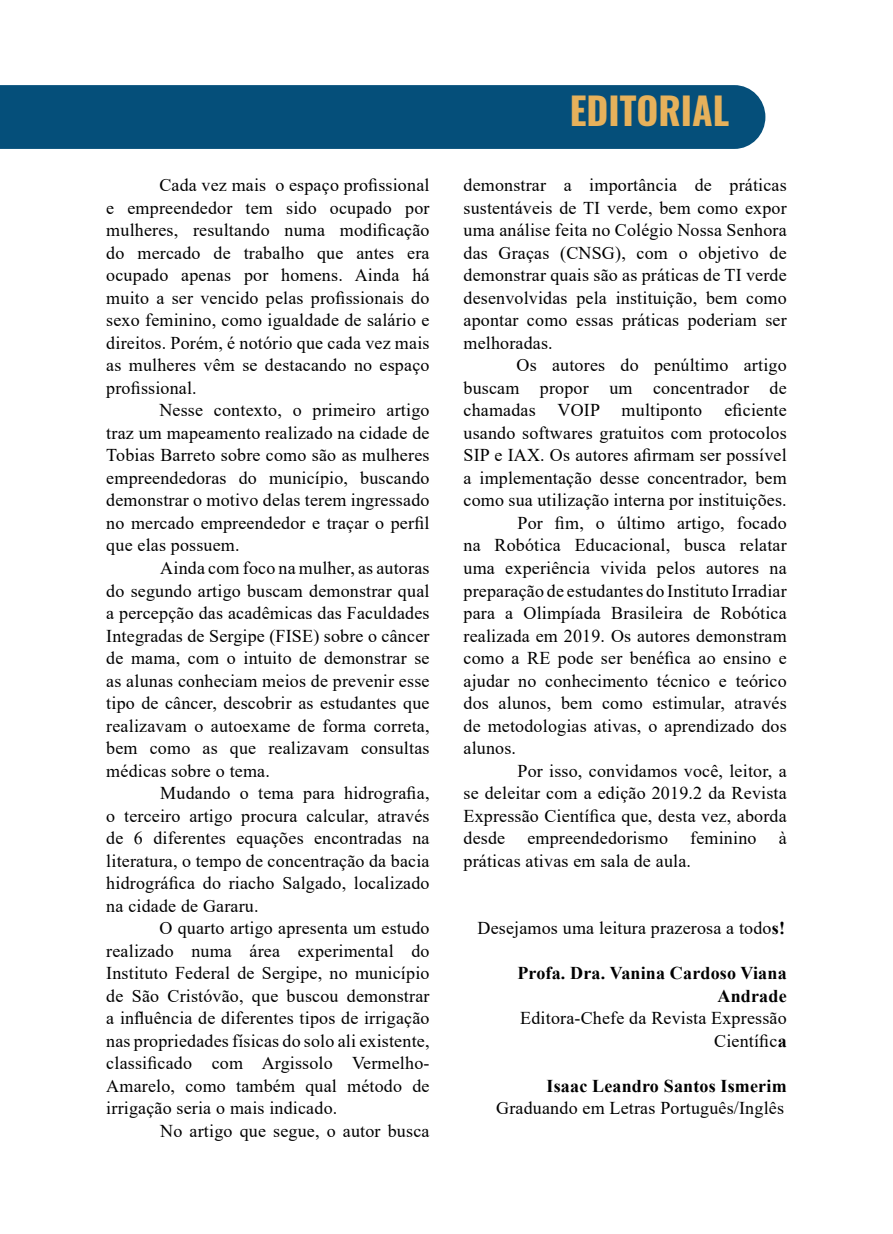
<style>
.page{position:relative;width:893px;height:1234px;background:#fff}
.page>*{position:absolute;margin:0;border:0;box-sizing:border-box;transform-origin:0 0}
.t1{font:700 37.5px "Oswald";color:#e6b15b}
.t2{font:18px/22.5px "Times New Roman";letter-spacing:.01em;color:#000;text-align:justify}
.t3{font:700 18px/22.5px "Times New Roman";letter-spacing:.01em;color:#000;text-align:right}
.s1{font-weight:700}
</style>
<div class="page">
<div style="left:0;top:85px;width:765px;height:64px;background:#054f7a"></div>
<p class="t2" style="left:106px;top:173px;width:325px;text-indent:53px">Cada vez mais o espaço profissional e empreendedor tem sido ocupado por mulheres, resultando numa modificação do mercado de trabalho que antes era ocupado apenas por homens. Ainda há muito a ser vencido pelas profissionais do sexo feminino, como igualdade de salário e direitos. Porém, é notório que cada vez mais as mulheres vêm se destacando no espaço profissional.</p>
<p class="t2" style="left:106px;top:398px;width:325px;text-indent:53px">Nesse contexto, o primeiro artigo traz um mapeamento realizado na cidade de Tobias Barreto sobre como são as mulheres empreendedoras do município, buscando demonstrar o motivo delas terem ingressado no mercado empreendedor e traçar o perfil que elas possuem.</p>
<p class="t2" style="left:106px;top:556px;width:325px;text-indent:54px">Ainda com foco na mulher, as autoras do segundo artigo buscam demonstrar qual a percepção das acadêmicas das Faculdades Integradas de Sergipe (FISE) sobre o câncer de mama, com o intuito de demonstrar se as alunas conheciam meios de prevenir esse tipo de câncer, descobrir as estudantes que realizavam o autoexame de forma correta, bem como as que realizavam consultas médicas sobre o tema.</p>
<p class="t2" style="left:106px;top:781px;width:325px;text-indent:54px">Mudando o tema para hidrografia, o terceiro artigo procura calcular, através de 6 diferentes equações encontradas na literatura, o tempo de concentração da bacia hidrográfica do riacho Salgado, localizado na cidade de Gararu.</p>
<p class="t2" style="left:106px;top:916px;width:325px;text-indent:53px">O quarto artigo apresenta um estudo realizado numa área experimental do Instituto Federal de Sergipe, no município de São Cristóvão, que buscou demonstrar a influência de diferentes tipos de irrigação nas propriedades físicas do solo ali existente, classificado com Argissolo Vermelho-Amarelo, como também qual método de irrigação seria o mais indicado.</p>
<p class="t2" style="left:160px;top:1118px;width:271px">No artigo que segue, o autor busca</p>
<h1 class="t1" style="left:570px;top:85px;width:161px">EDITORIAL</h1>
<p class="t2" style="left:463px;top:173px;width:325px">demonstrar a importância de práticas sustentáveis de TI verde, bem como expor uma análise feita no Colégio Nossa Senhora das Graças (CNSG), com o objetivo de demonstrar quais são as práticas de TI verde desenvolvidas pela instituição, bem como apontar como essas práticas poderiam ser melhoradas.</p>
<p class="t2" style="left:517px;top:353px;width:272px">Os autores do penúltimo artigo</p>
<p class="t2" style="left:463px;top:376px;width:325px">buscam propor um concentrador de</p>
<p class="t2" style="left:463px;top:398px;width:325px">chamadas VOIP multiponto eficiente</p>
<p class="t2" style="left:463px;top:421px;width:325px">usando softwares gratuitos com protocolos</p>
<p class="t2" style="left:463px;top:443px;width:325px">SIP e IAX. Os autores afirmam ser possível</p>
<p class="t2" style="left:463px;top:466px;width:325px">a implementação desse concentrador, bem</p>
<p class="t2" style="left:463px;top:488px;width:325px">como sua utilização interna por instituições.</p>
<p class="t2" style="left:517px;top:511px;width:271px">Por fim, o último artigo, focado</p>
<p class="t2" style="left:463px;top:533px;width:325px">na Robótica Educacional, busca relatar</p>
<p class="t2" style="left:463px;top:556px;width:325px">uma experiência vivida pelos autores na</p>
<p class="t2" style="left:463px;top:578px;width:325px">preparação de estudantes do Instituto Irradiar</p>
<p class="t2" style="left:463px;top:601px;width:325px">para a Olimpíada Brasileira de Robótica</p>
<p class="t2" style="left:463px;top:623px;width:325px">realizada em 2019. Os autores demonstram</p>
<p class="t2" style="left:463px;top:646px;width:325px">como a RE pode ser benéfica ao ensino e</p>
<p class="t2" style="left:463px;top:668px;width:325px">ajudar no conhecimento técnico e teórico</p>
<p class="t2" style="left:463px;top:691px;width:325px">dos alunos, bem como estimular, através</p>
<p class="t2" style="left:463px;top:713px;width:325px">de metodologias ativas, o aprendizado dos</p>
<p class="t2" style="left:463px;top:736px;width:54px">alunos.</p>
<p class="t2" style="left:517px;top:758px;width:271px">Por isso, convidamos você, leitor, a</p>
<p class="t2" style="left:463px;top:781px;width:325px">se deleitar com a edição 2019.2 da Revista</p>
<p class="t2" style="left:463px;top:803px;width:325px">Expressão Científica que, desta vez, aborda</p>
<p class="t2" style="left:463px;top:826px;width:325px">desde empreendedorismo feminino à</p>
<p class="t2" style="left:463px;top:848px;width:229px">práticas ativas em sala de aula.</p>
<p class="t2" style="left:478px;top:916px;width:309px">Desejamos uma leitura prazerosa a todo<span class="s1">s!</span></p>
<p class="t3" style="left:517px;top:961px;width:271px">Profa. Dra. Vanina Cardoso Viana<br>Andrade</p>
<p class="t2" style="left:520px;top:1006px;width:268px;text-align:right">Editora-Chefe da Revista Expressão<br>Científic<span class="s1">a</span></p>
<p class="t3" style="left:547px;top:1073px;width:242px">Isaac Leandro Santos Ismerim</p>
<p class="t2" style="left:496px;top:1096px;width:289px">Graduando em Letras Português/Inglês</p>
</div>
